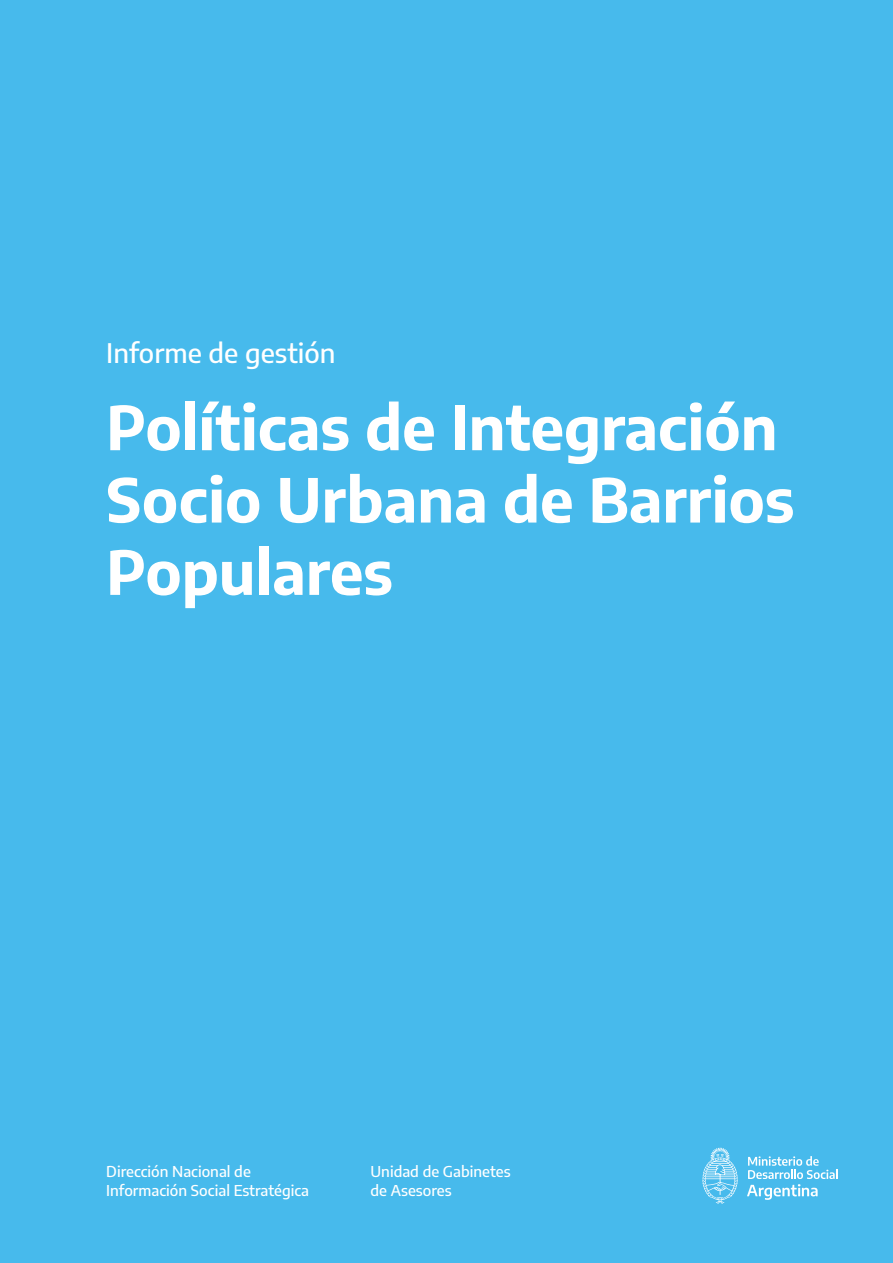
<style>
.page{position:relative;width:893px;height:1263px;background:#47baec}
.page>*{position:absolute;margin:0;border:0;box-sizing:border-box;transform-origin:0 0}
.t1{font:700 60.3px/72.3px "Encode Sans";color:#fff}
.t2{font:500 27px "Encode Sans";color:#fff}
.t3{font:500 15px/19.5px "Encode Sans";color:#fff}
</style>
<div class="page">
<svg style="left:702px;top:1147px;width:36px;height:57px"></svg>
<svg style="left:747px;top:1156px;width:91px;height:44px"></svg>
<h2 class="t2" style="left:106px;top:334px;width:231px">Informe de gestión</h2>
<h1 class="t1" style="left:106px;top:388px;width:690px">Políticas de Integración<br>Socio Urbana de Barrios<br>Populares</h1>
<p class="t3" style="left:106px;top:1160px;width:204px">Dirección Nacional de<br>Información Social Estratégica</p>
<p class="t3" style="left:370px;top:1160px;width:142px">Unidad de Gabinetes de Asesores</p>
</div>
